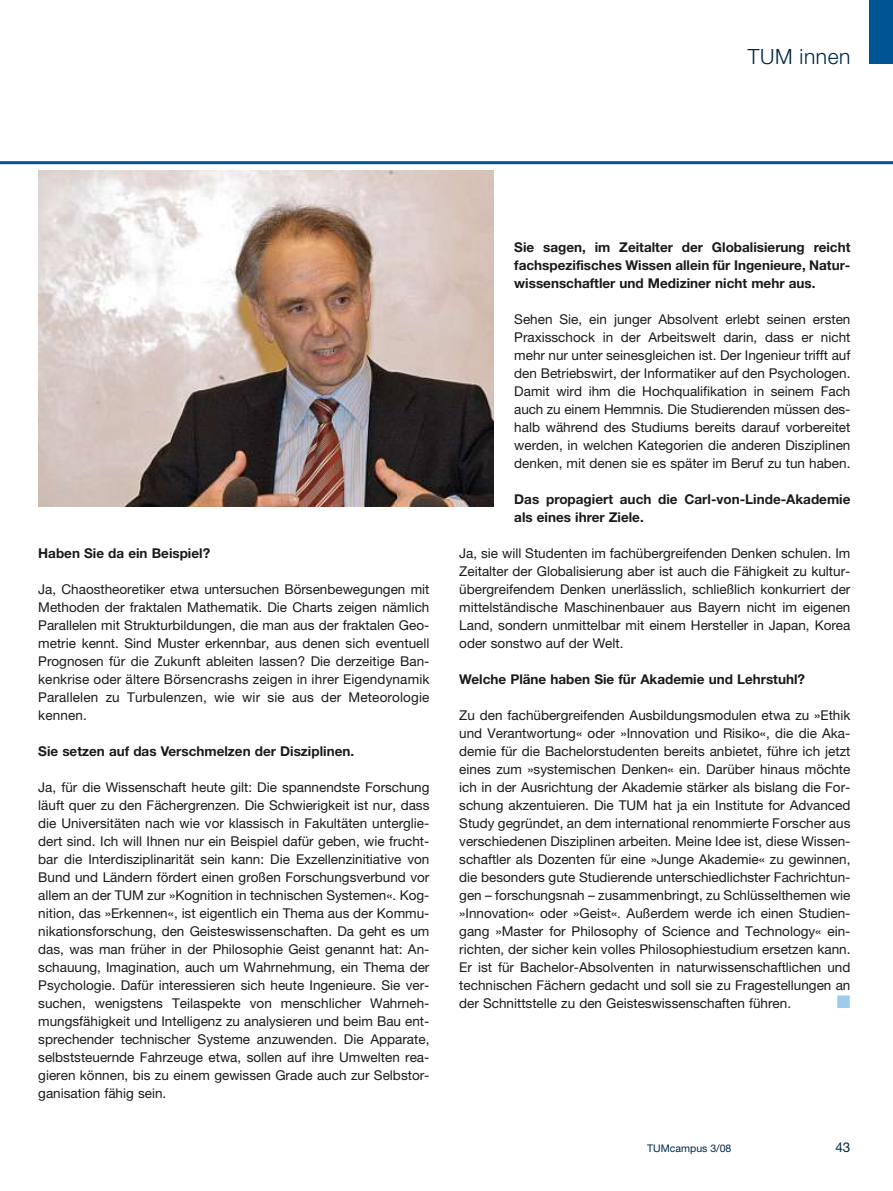
<style>
.page{position:relative;width:893px;height:1191px;background:#fff}
.page>*{position:absolute;margin:0;border:0;box-sizing:border-box;transform-origin:0 0}
.t1{font:21px "Helvetica Neue Light OV RSYGPB";letter-spacing:.03em;color:#002646}
.t2{font:18px "Zapf Dingbats OV GSYGPB";color:#9dcbee}
.t3{font:13.5px/18px "TUM Neue Helvetica Regular OV XRYGPB";color:#1a1a18;text-align:justify}
.t4{font:13.5px/18px "Helvetica Neue Bold OV SSYGPB";color:#1a1a18;text-align:justify}
.t5{font:13.5px "Helvetica Neue Roman OV QSYGPB";color:#002646}
.t6{font:10.5px "Helvetica Neue Roman OV QSYGPB";color:#002646}
</style>
<div class="page">
<svg style="left:0;top:0;width:893px;height:507px"></svg>
<h1 class="t1" style="left:748px;top:44px;width:104px">TUM innen</h1>
<p class="t4" style="left:38px;top:544px;width:173px">Haben Sie da ein Beispiel?</p>
<p class="t3" style="left:38px;top:582px;width:393px">Ja, Chaostheoretiker etwa untersuchen Börsenbewegungen mit Methoden der fraktalen Mathematik. Die Charts zeigen nämlich Parallelen mit Strukturbildungen, die man aus der fraktalen Geo&shy;metrie kennt. Sind Muster erkennbar, aus denen sich eventuell Prognosen für die Zukunft ableiten lassen? Die derzeitige Ban&shy;kenkrise oder ältere Börsencrashs zeigen in ihrer Eigendynamik Parallelen zu Turbulenzen, wie wir sie aus der Meteorologie kennen.</p>
<p class="t4" style="left:38px;top:742px;width:317px">Sie setzen auf das Verschmelzen der Disziplinen.</p>
<p class="t3" style="left:38px;top:780px;width:393px">Ja, für die Wissenschaft heute gilt: Die spannendste Forschung läuft quer zu den Fächergrenzen. Die Schwierigkeit ist nur, dass die Universitäten nach wie vor klassisch in Fakultäten unterglie&shy;dert sind. Ich will Ihnen nur ein Beispiel dafür geben, wie frucht&shy;bar die Interdisziplinarität sein kann: Die Exzellenzinitiative von Bund und Ländern fördert einen großen Forschungsverbund vor allem an der TUM zur »Kognition in technischen Systemen«. Kog&shy;nition, das »Erkennen«, ist eigentlich ein Thema aus der Kommu&shy;nikationsforschung, den Geisteswissenschaften. Da geht es um das, was man früher in der Philosophie Geist genannt hat: An&shy;schauung, Imagination, auch um Wahrnehmung, ein Thema der Psychologie. Dafür interessieren sich heute Ingenieure. Sie ver&shy;suchen, wenigstens Teilaspekte von menschlicher Wahrneh&shy;mungsfähigkeit und Intelligenz zu analysieren und beim Bau ent&shy;sprechender technischer Systeme anzuwenden. Die Apparate, selbststeuernde Fahrzeuge etwa, sollen auf ihre Umwelten rea&shy;gieren können, bis zu einem gewissen Grade auch zur Selbstor&shy;ganisation fähig sein.</p>
<p class="t4" style="left:514px;top:238px;width:338px">Sie sagen, im Zeitalter der Globalisierung reicht fachspezifisches Wissen allein für Ingenieure, Natur&shy;wissenschaftler und Mediziner nicht mehr aus.</p>
<p class="t3" style="left:514px;top:312px;width:338px">Sehen Sie, ein junger Absolvent erlebt seinen ersten Praxisschock in der Arbeitswelt darin, dass er nicht mehr nur unter seinesgleichen ist. Der Ingenieur trifft auf den Betriebswirt, der Informatiker auf den Psychologen.<br>Damit wird ihm die Hochqualifikation in seinem Fach auch zu einem Hemmnis. Die Studierenden müssen des&shy;halb während des Studiums bereits darauf vorbereitet werden, in welchen Kategorien die anderen Disziplinen denken, mit denen sie es später im Beruf zu tun haben.</p>
<p class="t4" style="left:514px;top:490px;width:338px">Das propagiert auch die Carl-von-Linde-Akademie als eines ihrer Ziele.</p>
<p class="t3" style="left:459px;top:546px;width:393px">Ja, sie will Studenten im fachübergreifenden Denken schulen. Im Zeitalter der Globalisierung aber ist auch die Fähigkeit zu kultur&shy;übergreifendem Denken unerlässlich, schließlich konkurriert der mittelständische Maschinenbauer aus Bayern nicht im eigenen Land, sondern unmittelbar mit einem Hersteller in Japan, Korea oder sonstwo auf der Welt.</p>
<p class="t4" style="left:459px;top:670px;width:347px">Welche Pläne haben Sie für Akademie und Lehrstuhl?</p>
<p class="t3" style="left:459px;top:708px;width:393px">Zu den fachübergreifenden Ausbildungsmodulen etwa zu »Ethik und Verantwortung« oder »Innovation und Risiko«, die die Aka&shy;demie für die Bachelorstudenten bereits anbietet, führe ich jetzt eines zum »systemischen Denken« ein. Darüber hinaus möchte ich in der Ausrichtung der Akademie stärker als bislang die For&shy;schung akzentuieren. Die TUM hat ja ein Institute for Advanced Study gegründet, an dem international renommierte Forscher aus verschiedenen Disziplinen arbeiten. Meine Idee ist, diese Wissen&shy;schaftler als Dozenten für eine »Junge Akademie« zu gewinnen, die besonders gute Studierende unterschiedlichster Fachrichtun&shy;gen – forschungsnah – zusammenbringt, zu Schlüsselthemen wie »Innovation« oder »Geist«. Außerdem werde ich einen Studien&shy;gang »Master for Philosophy of Science and Technology« ein&shy;richten, der sicher kein volles Philosophiestudium ersetzen kann.<br>Er ist für Bachelor-Absolventen in naturwissenschaftlichen und technischen Fächern gedacht und soll sie zu Fragestellungen an der Schnittstelle zu den Geisteswissenschaften führen.</p>
<h2 class="t2" style="left:837px;top:993px;width:15px">■</h2>
<p class="t6" style="left:647px;top:1142px;width:86px">TUMcampus 3/08</p>
<p class="t5" style="left:835px;top:1139px;width:17px">43</p>
</div>
